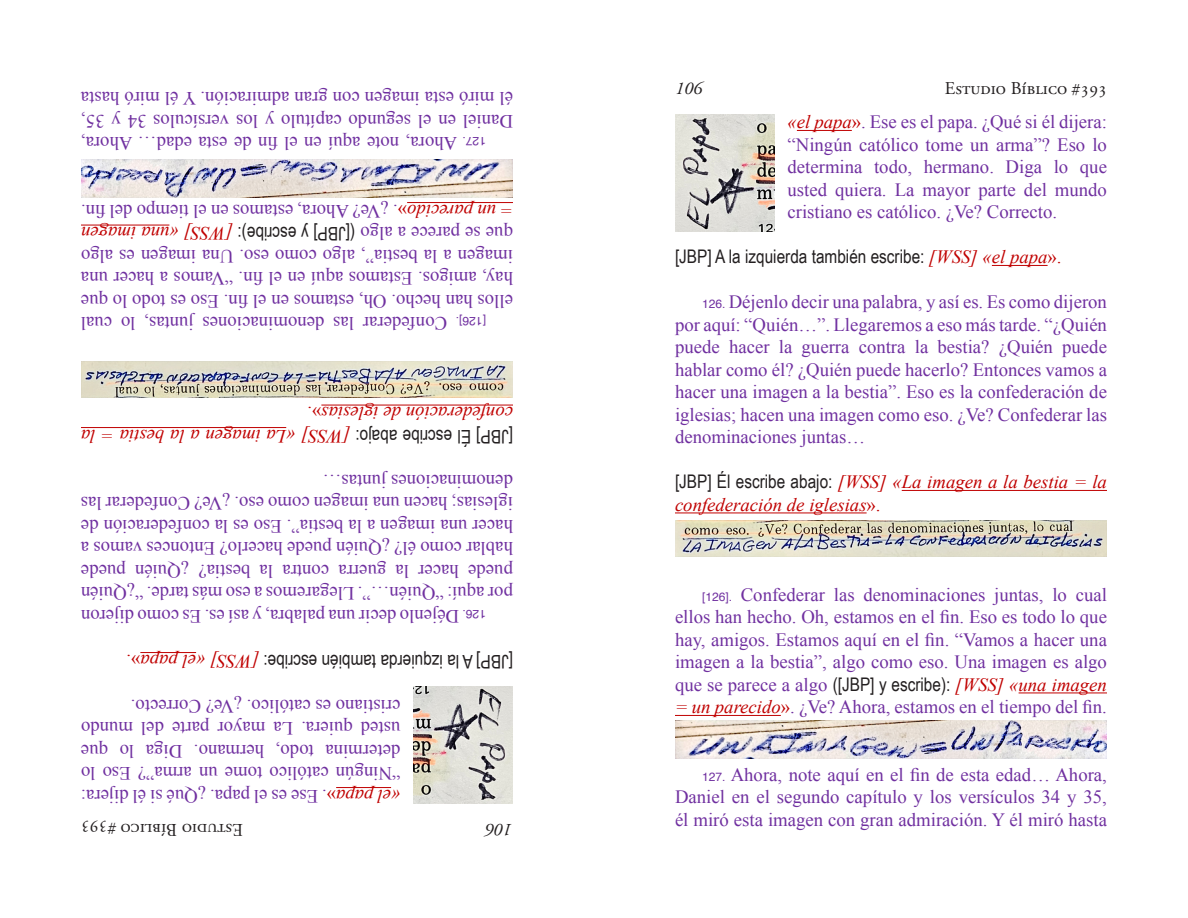
<style>
.page{position:relative;width:1188px;height:918px;background:#fff}
.page>*{position:absolute;margin:0;border:0;box-sizing:border-box;transform-origin:0 0}
.t1{font:18.75px/22.5px "Times New Roman";color:#7030a0;text-align:justify}
.t2{font:italic 18.75px/22.5px "Times New Roman";color:#c00000}
.t3{font:18.75px "Arial Narrow";color:#231f20}
.t4{font:18px "Adobe Garamond Pro";color:#231f20}
.t5{font:italic 18px "Adobe Garamond Pro";color:#231f20}
.t6{font:12px "Helvetica";color:#7030a0}
.s1{font-family:"Arial Narrow";color:#231f20}
.s2{font-style:italic;color:#c00000}
.s3{color:#c00000}
.s4{font-family:"Arial Narrow";font-style:normal;color:#231f20}
.s5{font-style:normal}
.s6{font-family:"Times New Roman";font-style:italic;color:#c00000}
.s7{font-family:"Times New Roman";color:#c00000}
.s8{font-family:"Helvetica";font-size:12px}
</style>
<div class="page">
<hr style="left:336px;top:787px;width:55px;height:1px;background:#c00000">
<hr style="left:140px;top:652px;width:56px;height:1px;background:#c00000">
<hr style="left:81px;top:427px;width:205px;height:1px;background:#c00000">
<hr style="left:321px;top:405px;width:192px;height:1px;background:#c00000">
<hr style="left:81px;top:225px;width:88px;height:1px;background:#c00000">
<hr style="left:407px;top:202px;width:106px;height:1px;background:#c00000">
<img style="left:414px;top:686px;width:98px;height:117px">
<img style="left:81px;top:361px;width:432px;height:37px">
<img style="left:81px;top:160px;width:431px;height:38px">
<hr style="left:797px;top:130px;width:55px;height:1px;background:#c00000">
<hr style="left:992px;top:265px;width:56px;height:1px;background:#c00000">
<hr style="left:902px;top:490px;width:205px;height:1px;background:#c00000">
<hr style="left:675px;top:513px;width:192px;height:1px;background:#c00000">
<hr style="left:1019px;top:693px;width:88px;height:1px;background:#c00000">
<hr style="left:675px;top:715px;width:106px;height:1px;background:#c00000">
<img style="left:676px;top:115px;width:98px;height:117px">
<img style="left:675px;top:520px;width:432px;height:37px">
<img style="left:676px;top:720px;width:431px;height:38px">
<p class="t1" style="left:513px;top:132px;width:434px;rotate:-180deg">Daniel en el segundo capítulo y los versículos 34 y 35, él miró esta imagen con gran admiración. Y él miró hasta</p>
<p class="t1" style="left:457px;top:155px;width:378px;rotate:-180deg">Ahora, note aquí en el fin de esta edad… Ahora,</p>
<p class="t6" style="left:486px;top:151px;width:25px;rotate:-180deg">127.</p>
<p class="t1" style="left:513px;top:312px;width:434px;rotate:-180deg">ellos han hecho. Oh, estamos en el fin. Eso es todo lo que hay, amigos. Estamos aquí en el fin. “Vamos a hacer una imagen a la bestia”, algo como eso. Una imagen es algo que se parece a algo <span class="s1">([JBP] y escribe):</span> <span class="s2">[WSS] «una imagen = un parecido</span><span class="s3">»</span>. ¿Ve? Ahora, estamos en el tiempo del fin.</p>
<p class="t1" style="left:447px;top:335px;width:368px;rotate:-180deg">Confederar las denominaciones juntas, lo cual</p>
<p class="t6" style="left:486px;top:331px;width:32px;rotate:-180deg">[126].</p>
<p class="t2" style="left:513px;top:448px;width:434px;rotate:-180deg"><span class="s4">[JBP] Él escribe abajo:</span> [WSS] «La imagen a la bestia = la confederación de iglesias<span class="s5">».</span></p>
<p class="t1" style="left:513px;top:605px;width:434px;rotate:-180deg">por aquí: “Quién…”. Llegaremos a eso más tarde. “¿Quién puede hacer la guerra contra la bestia? ¿Quién puede hablar como él? ¿Quién puede hacerlo? Entonces vamos a hacer una imagen a la bestia”. Eso es la confederación de iglesias; hacen una imagen como eso. ¿Ve? Confederar las denominaciones juntas…</p>
<p class="t1" style="left:459px;top:627px;width:380px;rotate:-180deg">Déjenlo decir una palabra, y así es. Es como dijeron</p>
<p class="t6" style="left:486px;top:623px;width:25px;rotate:-180deg">126.</p>
<p class="t3" style="left:513px;top:675px;width:388px;rotate:-180deg">[JBP] A la izquierda también escribe: <span class="s6">[WSS] «el papa</span><span class="s7">».</span></p>
<p class="t1" style="left:400px;top:807px;width:321px;rotate:-180deg"><span class="s2">«el papa</span><span class="s3">»</span>. Ese es el papa. ¿Qué si él dijera: “Ningún católico tome un arma”? Eso lo determina todo, hermano. Diga lo que usted quiera. La mayor parte del mundo cristiano es católico. ¿Ve? Correcto.</p>
<p class="t4" style="left:243px;top:840px;width:164px;rotate:-180deg">Estudio Bíblico #393</p>
<p class="t5" style="left:513px;top:840px;width:28px;rotate:-180deg">106</p>
<p class="t5" style="left:675px;top:78px;width:28px">106</p>
<p class="t4" style="left:945px;top:78px;width:164px">Estudio Bíblico #393</p>
<p class="t1" style="left:788px;top:111px;width:321px"><span class="s2">«el papa</span><span class="s3">»</span>. Ese es el papa. ¿Qué si él dijera: “Ningún católico tome un arma”? Eso lo determina todo, hermano. Diga lo que usted quiera. La mayor parte del mundo cristiano es católico. ¿Ve? Correcto.</p>
<p class="t3" style="left:675px;top:243px;width:388px">[JBP] A la izquierda también escribe: <span class="s6">[WSS] «el papa</span><span class="s7">».</span></p>
<p class="t1" style="left:675px;top:291px;width:434px;text-indent:27px"><span class="s8">126.</span> Déjenlo decir una palabra, y así es. Es como dijeron por aquí: “Quién…”. Llegaremos a eso más tarde. “¿Quién puede hacer la guerra contra la bestia? ¿Quién puede hablar como él? ¿Quién puede hacerlo? Entonces vamos a hacer una imagen a la bestia”. Eso es la confederación de iglesias; hacen una imagen como eso. ¿Ve? Confederar las denominaciones juntas…</p>
<p class="t2" style="left:675px;top:470px;width:434px"><span class="s4">[JBP] Él escribe abajo:</span> [WSS] «La imagen a la bestia = la confederación de iglesias<span class="s5">».</span></p>
<p class="t1" style="left:675px;top:583px;width:434px;text-indent:27px"><span class="s8">[126].</span> Confederar las denominaciones juntas, lo cual ellos han hecho. Oh, estamos en el fin. Eso es todo lo que hay, amigos. Estamos aquí en el fin. “Vamos a hacer una imagen a la bestia”, algo como eso. Una imagen es algo que se parece a algo <span class="s1">([JBP] y escribe):</span> <span class="s2">[WSS] «una imagen = un parecido</span><span class="s3">»</span>. ¿Ve? Ahora, estamos en el tiempo del fin.</p>
<p class="t1" style="left:675px;top:763px;width:434px;text-indent:27px"><span class="s8">127.</span> Ahora, note aquí en el fin de esta edad… Ahora, Daniel en el segundo capítulo y los versículos 34 y 35, él miró esta imagen con gran admiración. Y él miró hasta</p>
</div>
